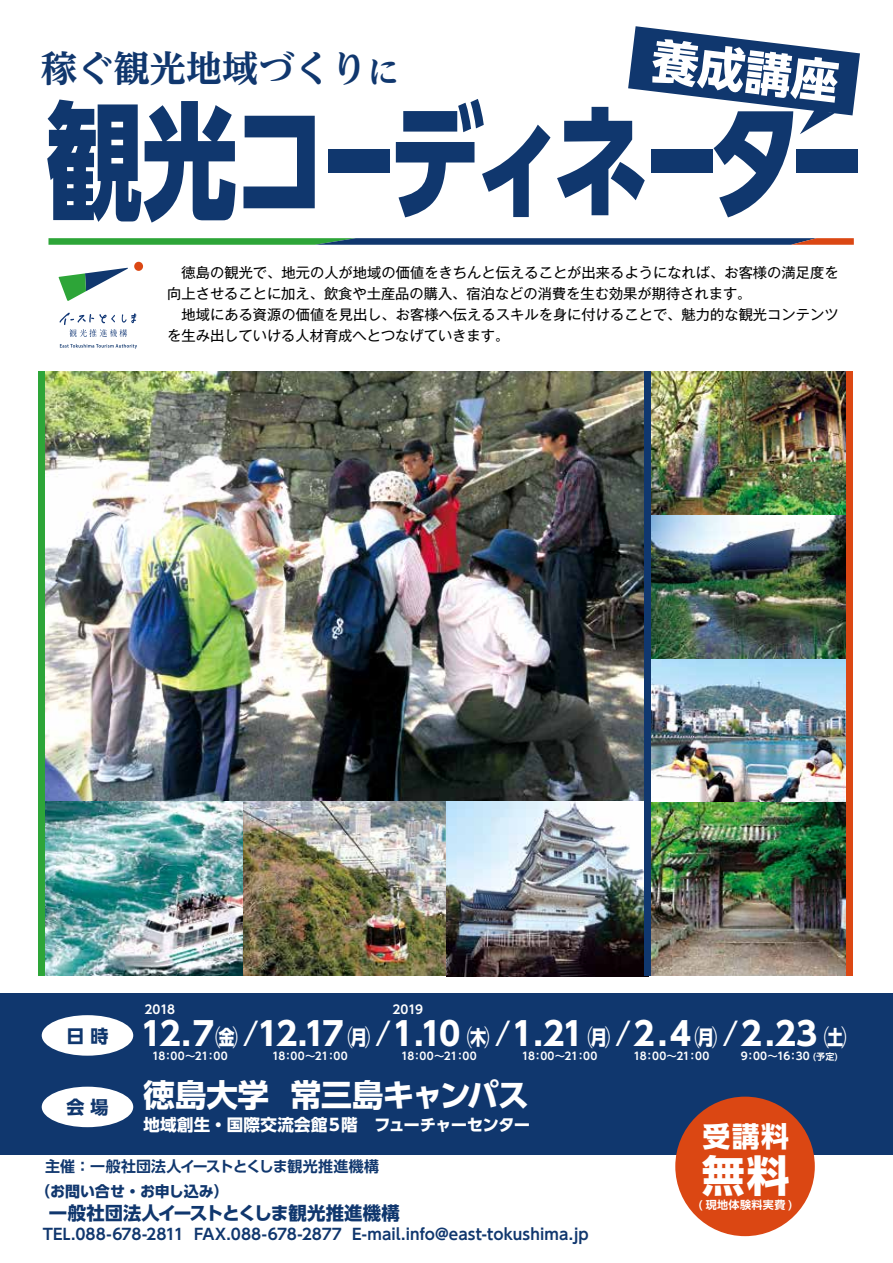
<style>
.page{position:relative;width:893px;height:1263px;background:#fff}
.page>*{position:absolute;margin:0;border:0;box-sizing:border-box;transform-origin:0 0}
.t1{font:800 126.75px "UD Shin Go Pro";letter-spacing:-.09em;color:#10376e;scale:.75 1}
.t2{font:700 46.95px "UD Shin Go Pro";color:#fff}
.t3{font:700 42.9px "UD Shin Go Pro";color:#fff}
.t4{font:700 expanded 36.3px "UD Reimin Pro";color:#10376e}
.t5{font:700 32.25px "UD Shin Go Pro";letter-spacing:-.08em;color:#fff}
.t6{font:700 31.5px "UD Shin Go Pro";letter-spacing:-.02em;color:#fff}
.t7{font:700 27.9px "UD Shin Go Pro";color:#fff}
.t8{font:700 22.8px "UD Shin Go Pro";color:#fff}
.t9{font:700 18.3px "UD Shin Go Pro";color:#10376e}
.t10{font:700 18px "UD Shin Go Pro";color:#10376e}
.t11{font:700 16.5px "UD Shin Go Pro";letter-spacing:-.025em;color:#fff}
.t12{font:700 15.3px "UD Shin Go Pro De";letter-spacing:.005em;color:#10376e}
.t13{font:700 15px "UD Shin Go Pro De";letter-spacing:-.005em;color:#10376e}
.t14{font:700 15px "UD Shin Go Pro";letter-spacing:-.005em;color:#10376e}
.t15{font:14.25px/21px "Gothic MB101 Pr 6 N";color:#000}
.t16{font:700 12px "UD Shin Go Pro De";letter-spacing:-.035em;color:#fff}
.t17{font:700 11.1px "UD Shin Go Pro De";letter-spacing:.035em;color:#fff}
.t18{font:700 10.5px "UD Shin Go Pro De";letter-spacing:.02em;color:#fff}
.t19{font:700 9px "UD Shin Go Pro De";color:#fff}
.s1{font-size:32.25px}
.s2{font-weight:400}
</style>
<div class="page">
<svg style="left:48px;top:238px;width:806px;height:7px;background:#34695f"></svg>
<div style="left:134px;top:262px;width:9px;height:9px;background:#db4713;border-radius:50%"></div>
<svg style="left:59px;top:268px;width:69px;height:33px"></svg>
<svg style="left:60px;top:344px;width:77px;height:5px"></svg>
<svg style="left:60px;top:313px;width:76px;height:24px"></svg>
<img style="left:45px;top:371px;width:801px;height:605px">
<div style="left:0;top:993px;width:893px;height:161px;background:#10376e"></div>
<div style="left:42px;top:1015px;width:91px;height:41px;background:#fff;border-radius:50%"></div>
<div style="left:42px;top:1087px;width:91px;height:40px;background:#fff;border-radius:50%"></div>
<svg style="left:628px;top:26px;width:232px;height:108px"></svg>
<div style="left:675px;top:1096px;width:140px;height:140px;background:#db4713;border-radius:50%"></div>
<div style="left:644px;top:371px;width:7px;height:605px;background:#10376e"></div>
<div style="left:846px;top:371px;width:7px;height:605px;background:#db4713"></div>
<div style="left:38px;top:371px;width:7px;height:605px;background:#2da538"></div>
<h2 class="t2" style="left:657px;top:22px;width:189px;rotate:7deg">養成講座</h2>
<h3 class="t4" style="left:41px;top:39px;width:360px">稼ぐ観光地域づくり<span class="s1">に</span></h3>
<h1 class="t1" style="left:47px;top:58px;width:1090px">観光コーディネーター</h1>
<p class="t15" style="left:167px;top:261px;width:673px">　徳島の観光で、地元の人が地域の価値をきちんと伝えることが出来るようになれば、お客様の満足度を向上させることに加え、飲食や土産品の購入、宿泊などの消費を生む効果が期待されます。<br>　地域にある資源の価値を見出し、お客様へ伝えるスキルを身に付けることで、魅力的な観光コンテンツを生み出していける人材育成へとつなげていきます。</p>
<p class="t10" style="left:66px;top:1021px;width:43px">日時</p>
<p class="t10" style="left:66px;top:1093px;width:43px">会場</p>
<p class="t16" style="left:145px;top:1000px;width:32px">2018</p>
<p class="t16" style="left:392px;top:1000px;width:32px">2019</p>
<h3 class="t5" style="left:141px;top:1007px;width:80px">12.７</h3>
<h3 class="t5" style="left:243px;top:1007px;width:102px"><span class="s2">/</span>12.17</h3>
<h3 class="t5" style="left:375px;top:1007px;width:87px"><span class="s2">/</span>１.10</h3>
<h3 class="t8" style="left:215px;top:1019px;width:24px">㈮</h3>
<h3 class="t8" style="left:348px;top:1019px;width:24px">㈪</h3>
<h3 class="t5" style="left:495px;top:1007px;width:90px"><span class="s2">/</span>１.21</h3>
<h3 class="t8" style="left:467px;top:1019px;width:24px">㈭</h3>
<h3 class="t5" style="left:615px;top:1007px;width:83px"><span class="s2">/</span>２.４</h3>
<h3 class="t5" style="left:722px;top:1007px;width:96px"><span class="s2">/</span>２.23</h3>
<h3 class="t8" style="left:587px;top:1019px;width:24px">㈪</h3>
<h3 class="t8" style="left:695px;top:1019px;width:24px">㈪</h3>
<h3 class="t8" style="left:824px;top:1019px;width:24px">㈯</h3>
<p class="t18" style="left:152px;top:1047px;width:77px">18：00～21：00</p>
<p class="t18" style="left:272px;top:1047px;width:77px">18：00～21：00</p>
<p class="t18" style="left:401px;top:1047px;width:77px">18：00～21：00</p>
<p class="t18" style="left:522px;top:1047px;width:77px">18：00～21：00</p>
<h3 class="t6" style="left:290px;top:1069px;width:241px">常三島キャンパス</h3>
<h3 class="t6" style="left:143px;top:1069px;width:127px">徳島大学</h3>
<p class="t11" style="left:143px;top:1112px;width:388px">地域創生・国際交流会館５階　フューチャーセンター</p>
<p class="t18" style="left:634px;top:1047px;width:77px">18：00～21：00</p>
<p class="t18" style="left:741px;top:1047px;width:71px">9：00～16：30</p>
<p class="t19" style="left:813px;top:1049px;width:27px">(予定(</p>
<h3 class="t7" style="left:702px;top:1114px;width:88px">受講料</h3>
<p class="t13" style="left:45px;top:1154px;width:336px">主催：一般社団法人イーストとくしま観光推進機構</p>
<p class="t14" style="left:35px;top:1179px;width:195px">（お問い合せ・お申し込み(</p>
<p class="t9" style="left:49px;top:1198px;width:353px">一般社団法人イーストとくしま観光推進機構</p>
<p class="t12" style="left:352px;top:1221px;width:238px">E-mail.info@east-tokushima.jp</p>
<p class="t12" style="left:43px;top:1221px;width:143px">TEL.088-678-2811</p>
<p class="t12" style="left:194px;top:1221px;width:149px">FAX.088-678-2877</p>
<h3 class="t3" style="left:702px;top:1140px;width:90px">無料</h3>
<p class="t17" style="left:698px;top:1196px;width:96px">( 現地体験料実費 (</p>
</div>
